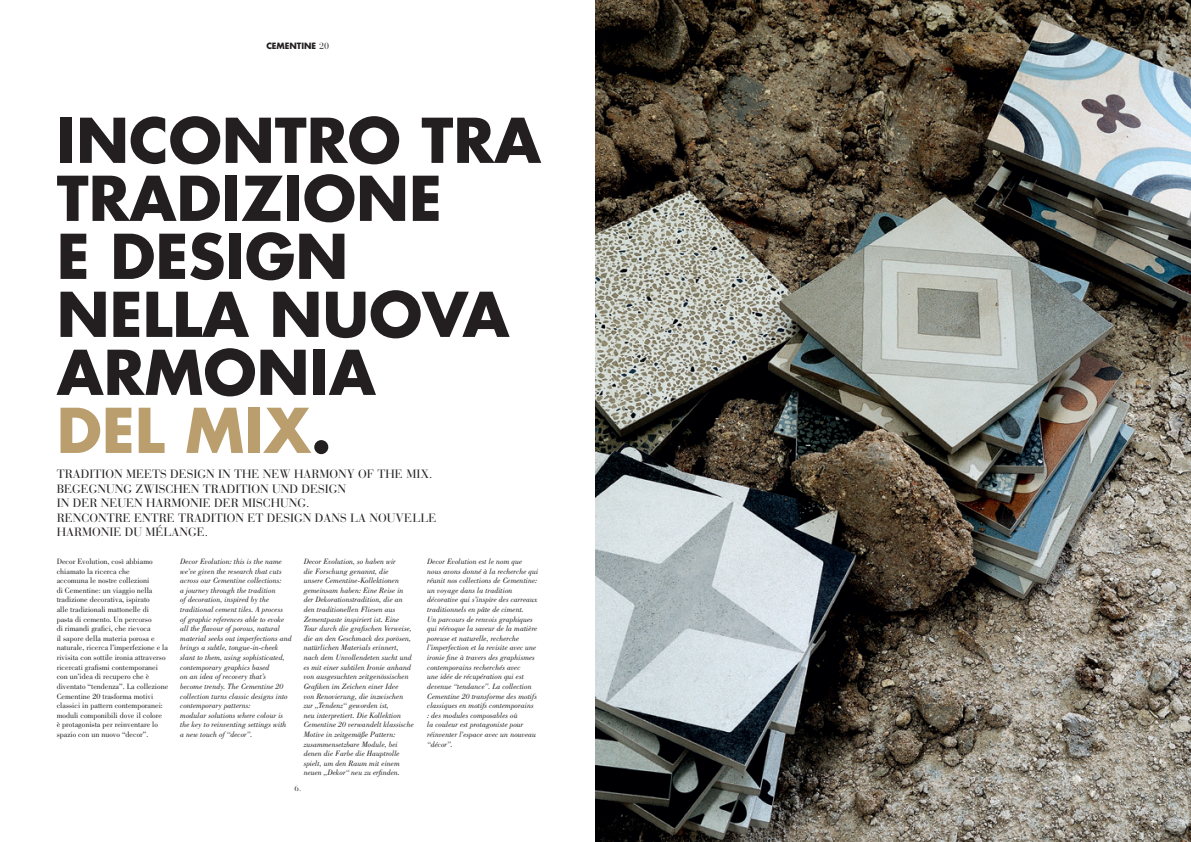
<style>
.page{position:relative;width:1191px;height:842px;background:#fff}
.page>*{position:absolute;margin:0;border:0;box-sizing:border-box;transform-origin:0 0}
.t1{font:700 60px "Futura Std";color:#231f20}
.t2{font:700 60px "Futura Std";color:#bb9e6d}
.t3{font:12px "Bauer Bodoni";color:#231f20}
.t4{font:700 8.4px "Futura Std";color:#231f20}
.t5{font:italic 8px/9.6px "Bodoni Std";color:#231f20}
.t6{font:8px/9.6px "Bodoni Std";color:#231f20}
.t7{font:8px "Bauer Bodoni Std";color:#231f20}
.s1{font-family:"Bauer Bodoni";font-weight:400;font-size:9px}
.s2{color:#231f20}
</style>
<div class="page">
<img style="left:595px;top:0;width:596px;height:842px">
<p class="t4" style="left:266px;top:41px;width:64px">CEMENTINE <span class="s1">20</span></p>
<p class="t1" style="left:57px;top:100px;width:486px">INCONTRO TRA</p>
<p class="t1" style="left:57px;top:158px;width:387px">TRADIZIONE</p>
<p class="t1" style="left:57px;top:216px;width:293px">E DESIGN</p>
<p class="t1" style="left:57px;top:274px;width:454px">NELLA NUOVA</p>
<p class="t1" style="left:57px;top:332px;width:321px">ARMONIA</p>
<p class="t2" style="left:57px;top:390px;width:276px">DEL MIX<span class="s2">.</span></p>
<p class="t3" style="left:57px;top:467px;width:377px">TRADITION MEETS DESIGN IN THE NEW HARMONY OF THE MIX.</p>
<p class="t3" style="left:57px;top:481px;width:291px">BEGEGNUNG ZWISCHEN TRADITION UND DESIGN</p>
<p class="t3" style="left:57px;top:496px;width:254px">IN DER NEUEN HARMONIE DER MISCHUNG.</p>
<p class="t3" style="left:57px;top:510px;width:381px">RENCONTRE ENTRE TRADITION ET DESIGN DANS LA NOUVELLE</p>
<p class="t3" style="left:57px;top:525px;width:153px">HARMONIE DU MÉLANGE.</p>
<p class="t6" style="left:57px;top:557px;width:113px">Decor Evolution, così abbiamo chiamato la ricerca che<br>accomuna le nostre collezioni<br>di Cementine: un viaggio nella tradizione decorativa, ispirato<br>alle tradizionali mattonelle di<br>pasta di cemento. Un percorso<br>di rimandi grafici, che rievoca<br>il sapore della materia porosa e naturale, ricerca l’imperfezione e la rivisita con sottile ironia attraverso ricercati grafismi contemporanei con un’idea di recupero che è diventato “tendenza”. La collezione<br>Cementine 20 trasforma motivi classici in pattern contemporanei:</p>
<p class="t6" style="left:57px;top:710px;width:107px">moduli componibili dove il colore è protagonista per reinventare lo spazio con un nuovo “decor”.</p>
<p class="t5" style="left:180px;top:557px;width:113px">Decor Evolution: this is the name we’ve given the research that cuts across our Cementine collections:<br>a journey through the tradition<br>of decoration, inspired by the traditional cement tiles. A process<br>of graphic references able to evoke all the flavour of porous, natural material seeks out imperfections and brings a subtle, tongue-in-cheek slant to them, using sophisticated, contemporary graphics based<br>on an idea of recovery that’s<br>become trendy. The Cementine 20 collection turns classic designs into contemporary patterns:</p>
<p class="t5" style="left:180px;top:710px;width:108px">modular solutions where colour is the key to reinventing settings with a new touch of “decor”.</p>
<p class="t5" style="left:304px;top:557px;width:111px">Decor Evolution, so haben wir<br>die Forschung genannt, die<br>unsere Cementine-Kollektionen gemeinsam haben: Eine Reise in der Dekorationstradition, die an den traditionellen Fliesen aus<br>Zementpaste inspiriert ist. Eine<br>Tour durch die grafischen Verweise, die an den Geschmack des porösen, natürlichen Materials erinnert, nach dem Unvollendeten sucht und es mit einer subtilen Ironie anhand von ausgesuchten zeitgenössischen<br>Grafiken im Zeichen einer Idee<br>von Renovierung, die inzwischen zur „Tendenz“ geworden ist,<br>neu interpretiert. Die Kollektion<br>Cementine 20 verwandelt klassische<br>Motive in zeitgemäße Pattern:</p>
<p class="t5" style="left:304px;top:739px;width:98px">zusammensetzbare Module, bei denen die Farbe die Hauptrolle spielt, um den Raum mit einem neuen „Dekor“ neu zu erfinden.</p>
<p class="t7" style="left:294px;top:784px;width:8px">6.</p>
<p class="t5" style="left:427px;top:557px;width:112px">Decor Evolution est le nom que nous avons donné à la recherche qui réunit nos collections de Cementine: un voyage dans la tradition décorative qui s’inspire des carreaux traditionnels en pâte de ciment.</p>
<p class="t5" style="left:427px;top:614px;width:112px">Un parcours de renvois graphiques qui réévoque la saveur de la matière poreuse et naturelle, recherche l’imperfection et la revisite avec une ironie fine à travers des graphismes contemporains recherchés avec<br>une idée de récupération qui est devenue “tendance”. La collection<br>Cementine 20 transforme des motifs classiques en motifs contemporains : des modules composables où<br>la couleur est protagoniste pour réinventer l’espace avec un nouveau “décor”.</p>
</div>
